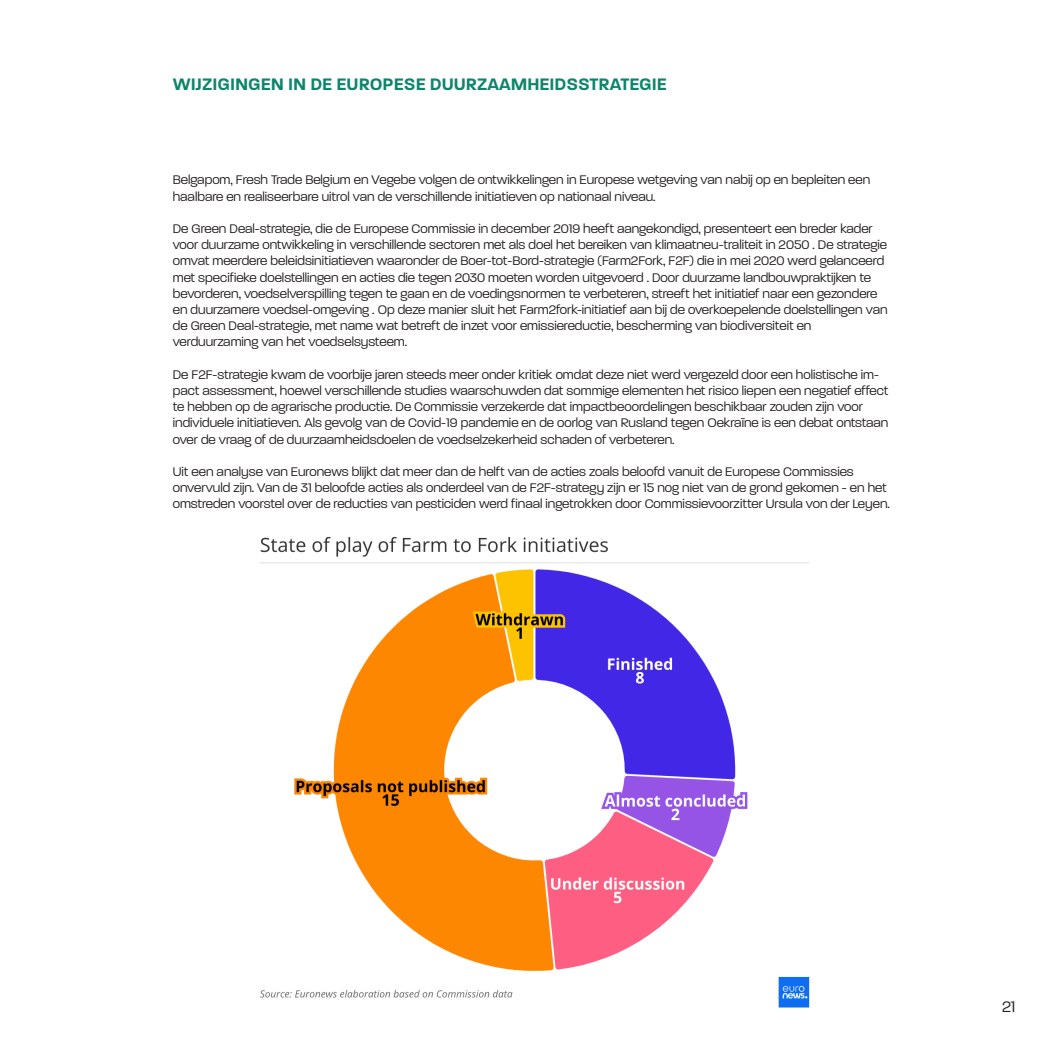
<style>
.page{position:relative;width:1063px;height:1063px;background:#fff}
.page>*{position:absolute;margin:0;border:0;box-sizing:border-box;transform-origin:0 0}
.t1{font:600 18px "Paralucent";color:#0d856c}
.t2{font:300 16.5px "Paralucent";color:#231f20}
.t3{font:300 13.5px/16.2px "Paralucent";color:#231f20}
</style>
<div class="page">
<img style="left:259px;top:536px;width:551px;height:472px">
<p class="t1" style="left:173px;top:73px;width:496px">WIJZIGINGEN IN DE EUROPESE DUURZAAMHEIDSSTRATEGIE</p>
<p class="t3" style="left:173px;top:172px;width:699px">Belgapom, Fresh Trade Belgium en Vegebe volgen de ontwikkelingen in Europese wetgeving van nabij op en bepleiten een haalbare en realiseerbare uitrol van de verschillende initiatieven op nationaal niveau.</p>
<p class="t3" style="left:173px;top:221px;width:716px">De Green Deal-strategie, die de Europese Commissie in december 2019 heeft aangekondigd, presenteert een breder kader voor duurzame ontwikkeling in verschillende sectoren met als doel het bereiken van klimaatneu-traliteit in 2050 . De strategie omvat meerdere beleidsinitiatieven waaronder de Boer-tot-Bord-strategie (Farm2Fork, F2F) die in mei 2020 werd gelanceerd met specifieke doelstellingen en acties die tegen 2030 moeten worden uitgevoerd . Door duurzame landbouwpraktijken te bevorderen, voedselverspilling tegen te gaan en de voedingsnormen te verbeteren, streeft het initiatief naar een gezondere en duurzamere voedsel-omgeving . Op deze manier sluit het Farm2fork-initiatief aan bij de overkoepelende doelstellingen van de Green Deal-strategie, met name wat betreft de inzet voor emissiereductie, bescherming van biodiversiteit en</p>
<p class="t3" style="left:173px;top:334px;width:236px">verduurzaming van het voedselsysteem.</p>
<p class="t3" style="left:173px;top:366px;width:717px">De F2F-strategie kwam de voorbije jaren steeds meer onder kritiek omdat deze niet werd vergezeld door een holistische im&shy;pact assessment, hoewel verschillende studies waarschuwden dat sommige elementen het risico liepen een negatief effect te hebben op de agrarische productie. De Commissie verzekerde dat impactbeoordelingen beschikbaar zouden zijn voor individuele initiatieven. Als gevolg van de Covid-19 pandemie en de oorlog van Rusland tegen Oekraïne is een debat ontstaan over de vraag of de duurzaamheidsdoelen de voedselzekerheid schaden of verbeteren.</p>
<p class="t3" style="left:173px;top:464px;width:719px">Uit een analyse van Euronews blijkt dat meer dan de helft van de acties zoals beloofd vanuit de Europese Commissies onvervuld zijn. Van de 31 beloofde acties als onderdeel van de F2F-strategy zijn er 15 nog niet van de grond gekomen - en het omstreden voorstel over de reducties van pesticiden werd finaal ingetrokken door Commissievoorzitter Ursula von der Leyen.</p>
<p class="t2" style="left:1002px;top:998px;width:15px">21</p>
</div>
